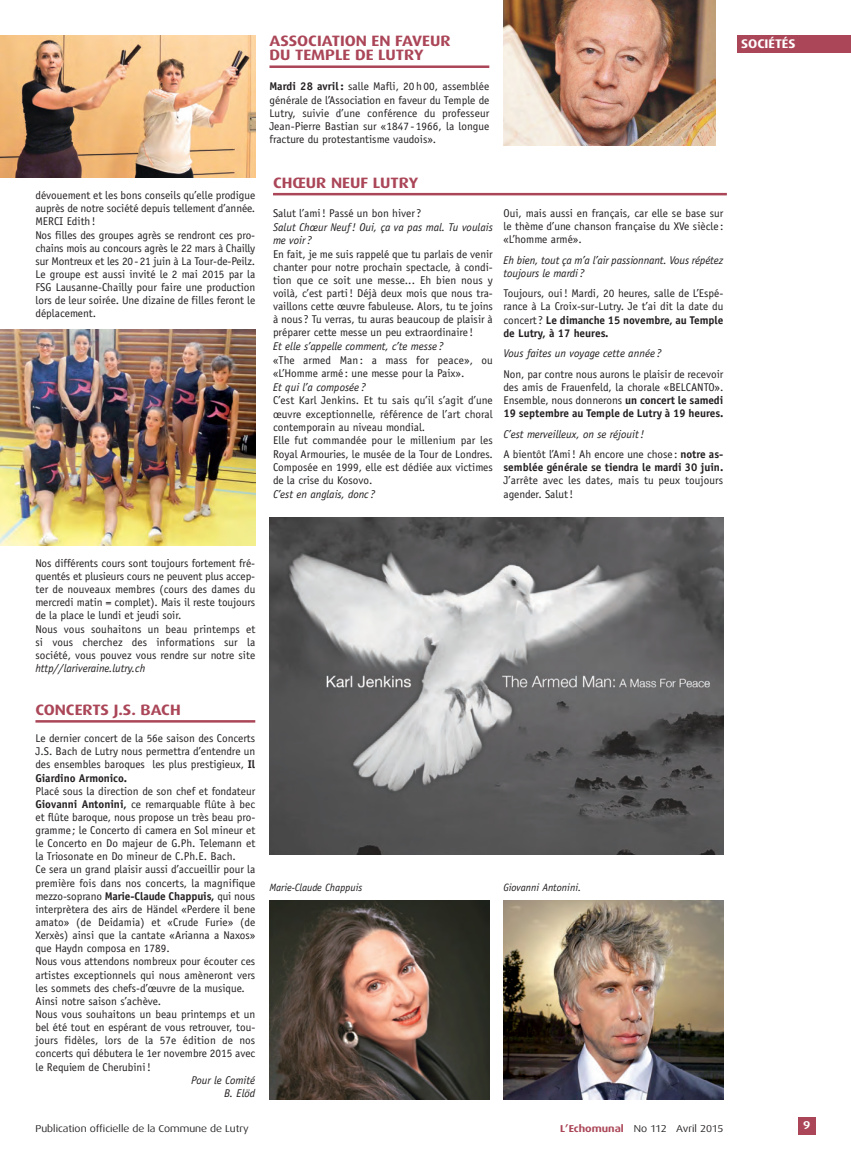
<style>
.page{position:relative;width:851px;height:1170px;background:#fff}
.page>*{position:absolute;margin:0;border:0;box-sizing:border-box;transform-origin:0 0}
.t1{font:700 15px/14.4px "Dax Wide";color:#ab4658}
.t2{font:700 12.5px "Dax Wide";color:#fff}
.t3{font:11.25px/13.1px "Officina Sans";color:#231f20}
.t4{font:italic 11.25px/13.1px "Officina Sans";color:#231f20}
.t5{font:700 11.25px "Officina Sans";color:#231f20}
.t6{font:700 11.25px "Dax Wide";color:#fff}
.t7{font:italic 10.62px "Officina Sans";color:#231f20}
.t8{font:10px "Dax Wide";color:#231f20}
.s1{font-weight:700}
.s2{font-style:italic}
.s3{font-weight:700;color:#ab4658}
</style>
<div class="page">
<div style="left:737px;top:35px;width:113px;height:18px;background:#ab4658"></div>
<div style="left:797px;top:1116px;width:18px;height:18px;background:#ab4658"></div>
<img style="left:0;top:35px;width:255px;height:142px">
<img style="left:0;top:330px;width:255px;height:216px">
<hr style="left:269px;top:65px;width:220px;height:3px;background:#ab4658">
<img style="left:503px;top:0;width:212px;height:145px">
<img style="left:269px;top:517px;width:454px;height:337px">
<img style="left:269px;top:900px;width:220px;height:198px">
<img style="left:503px;top:900px;width:220px;height:198px">
<hr style="left:35px;top:720px;width:220px;height:2px;background:#ab4658">
<hr style="left:273px;top:193px;width:453px;height:2px;background:#ab4658">
<p class="t3" style="left:35px;top:190px;width:221px">dévouement et les bons conseils qu’elle prodigue auprès de notre société depuis tellement d’année.<br>MERCI Edith!<br>Nos filles des groupes agrès se rendront ces pro&shy;chains mois au concours agrès le 22 mars à Chailly sur Montreux et les 20-21 juin à La Tour-de-Peilz.<br>Le groupe est aussi invité le 2 mai 2015 par la FSG Lausanne-Chailly pour faire une production lors de leur soirée. Une dizaine de filles feront le déplacement.</p>
<h1 class="t1" style="left:269px;top:33px;width:182px">ASSOCIATION EN FAVEUR<br>DU TEMPLE DE LUTRY</h1>
<p class="t3" style="left:269px;top:81px;width:221px;text-align:justify"><span class="s1">Mardi 28 avril:</span> salle Mafli, 20h00, assemblée générale de l’Association en faveur du Temple de Lutry, suivie d’une conférence du professeur Jean-Pierre Bastian sur «1847-1966, la longue fracture du protestantisme vaudois».</p>
<h1 class="t1" style="left:273px;top:175px;width:147px">CHŒUR NEUF LUTRY</h1>
<p class="t3" style="left:273px;top:207px;width:150px">Salut l’ami! Passé un bon hiver?</p>
<p class="t4" style="left:273px;top:221px;width:221px">Salut Chœur Neuf! Oui, ça va pas mal. Tu voulais me voir?</p>
<p class="t3" style="left:273px;top:248px;width:221px;text-align:justify">En fait, je me suis rappelé que tu parlais de venir chanter pour notre prochain spectacle, à condi&shy;tion que ce soit une messe... Eh bien nous y voilà, c’est parti! Déjà deux mois que nous tra&shy;vaillons cette œuvre fabuleuse. Alors, tu te joins à nous? Tu verras, tu auras beaucoup de plaisir à préparer cette messe un peu extraordinaire!</p>
<p class="t4" style="left:273px;top:340px;width:172px">Et elle s’appelle comment, c’te messe?</p>
<p class="t3" style="left:273px;top:354px;width:221px">«The armed Man: a mass for peace», ou «L’Homme armé: une messe pour la Paix».</p>
<p class="t4" style="left:273px;top:381px;width:94px">Et qui l’a composée?</p>
<p class="t3" style="left:273px;top:395px;width:221px">C’est Karl Jenkins. Et tu sais qu’il s’agit d’une œuvre exceptionnelle, référence de l’art choral contemporain au niveau mondial.<br>Elle fut commandée pour le millenium par les Royal Armouries, le musée de la Tour de Londres.<br>Composée en 1999, elle est dédiée aux victimes de la crise du Kosovo.</p>
<p class="t4" style="left:273px;top:488px;width:104px">C’est en anglais, donc?</p>
<p class="t3" style="left:503px;top:207px;width:221px;text-align:justify">Oui, mais aussi en français, car elle se base sur le thème d’une chanson française du XVe siècle: «L’homme armé».</p>
<p class="t4" style="left:503px;top:254px;width:221px">Eh bien, tout ça m’a l’air passionnant. Vous répétez toujours le mardi?</p>
<p class="t3" style="left:503px;top:288px;width:221px;text-align:justify">Toujours, oui! Mardi, 20 heures, salle de L’Espé&shy;rance à La Croix-sur-Lutry. Je t’ai dit la date du concert? <span class="s1">Le dimanche 15 novembre, au Temple de Lutry, à 17 heures.</span></p>
<p class="t4" style="left:503px;top:348px;width:160px">Vous faites un voyage cette année?</p>
<p class="t3" style="left:503px;top:368px;width:221px;text-align:justify">Non, par contre nous aurons le plaisir de recevoir des amis de Frauenfeld, la chorale «BELCANTO».<br>Ensemble, nous donnerons <span class="s1">un concert le samedi 19 septembre au Temple de Lutry à 19 heures.</span></p>
<p class="t3" style="left:503px;top:424px;width:221px;line-height:20.5px"><span class="s2">C’est merveilleux, on se réjouit!<br></span>A bientôt l’Ami! Ah encore une chose: <span class="s1">notre as-</span></p>
<p class="t5" style="left:503px;top:463px;width:221px">semblée générale se tiendra le mardi 30 juin.</p>
<p class="t3" style="left:503px;top:475px;width:221px">J’arrête avec les dates, mais tu peux toujours agender. Salut!</p>
<p class="t2" style="left:741px;top:37px;width:56px">SOCIÉTÉS</p>
<p class="t3" style="left:35px;top:557px;width:221px">Nos différents cours sont toujours fortement fré&shy;quentés et plusieurs cours ne peuvent plus accep&shy;ter de nouveaux membres (cours des dames du mercredi matin = complet). Mais il reste toujours de la place le lundi et jeudi soir.<br>Nous vous souhaitons un beau printemps et si vous cherchez des informations sur la société, vous pouvez vous rendre sur notre site</p>
<p class="t4" style="left:35px;top:662px;width:111px">http//lariveraine.lutry.ch</p>
<h1 class="t1" style="left:35px;top:702px;width:147px">CONCERTS J.S. BACH</h1>
<p class="t3" style="left:35px;top:732px;width:221px;text-align:justify">Le dernier concert de la 56e saison des Concerts J.S. Bach de Lutry nous permettra d’entendre un des ensembles baroques les plus prestigieux, <span class="s1">Il Giardino Armonico.</span></p>
<p class="t3" style="left:35px;top:785px;width:221px">Placé sous la direction de son chef et fondateur <span class="s1">Giovanni Antonini,</span> ce remarquable flûte à bec et flûte baroque, nous propose un très beau pro&shy;gramme; le Concerto di camera en Sol mineur et le Concerto en Do majeur de G.Ph. Telemann et la Triosonate en Do mineur de C.Ph.E. Bach.<br>Ce sera un grand plaisir aussi d’accueillir pour la première fois dans nos concerts, la magnifique mezzo-soprano <span class="s1">Marie-Claude Chappuis,</span> qui nous interprètera des airs de Händel «Perdere il bene amato» (de Deidamia) et «Crude Furie» (de Xerxès) ainsi que la cantate «Arianna a Naxos» que Haydn composa en 1789.<br>Nous vous attendons nombreux pour écouter ces artistes exceptionnels qui nous amèneront vers les sommets des chefs-d’œuvre de la musique.<br>Ainsi notre saison s’achève.<br>Nous vous souhaitons un beau printemps et un bel été tout en espérant de vous retrouver, tou&shy;jours fidèles, lors de la 57e édition de nos concerts qui débutera le 1er novembre 2015 avec le Requiem de Cherubini!</p>
<p class="t4" style="left:191px;top:1074px;width:66px;text-align:right">Pour le Comité<br>B. Elöd</p>
<p class="t7" style="left:269px;top:883px;width:95px">Marie-Claude Chappuis</p>
<p class="t7" style="left:503px;top:883px;width:79px">Giovanni Antonini.</p>
<p class="t8" style="left:35px;top:1122px;width:215px">Publication officielle de la Commune de Lutry</p>
<p class="t8" style="left:560px;top:1122px;width:164px"><span class="s3">L’Echomunal</span> No 112 Avril 2015</p>
<p class="t6" style="left:802px;top:1118px;width:9px">9</p>
</div>
